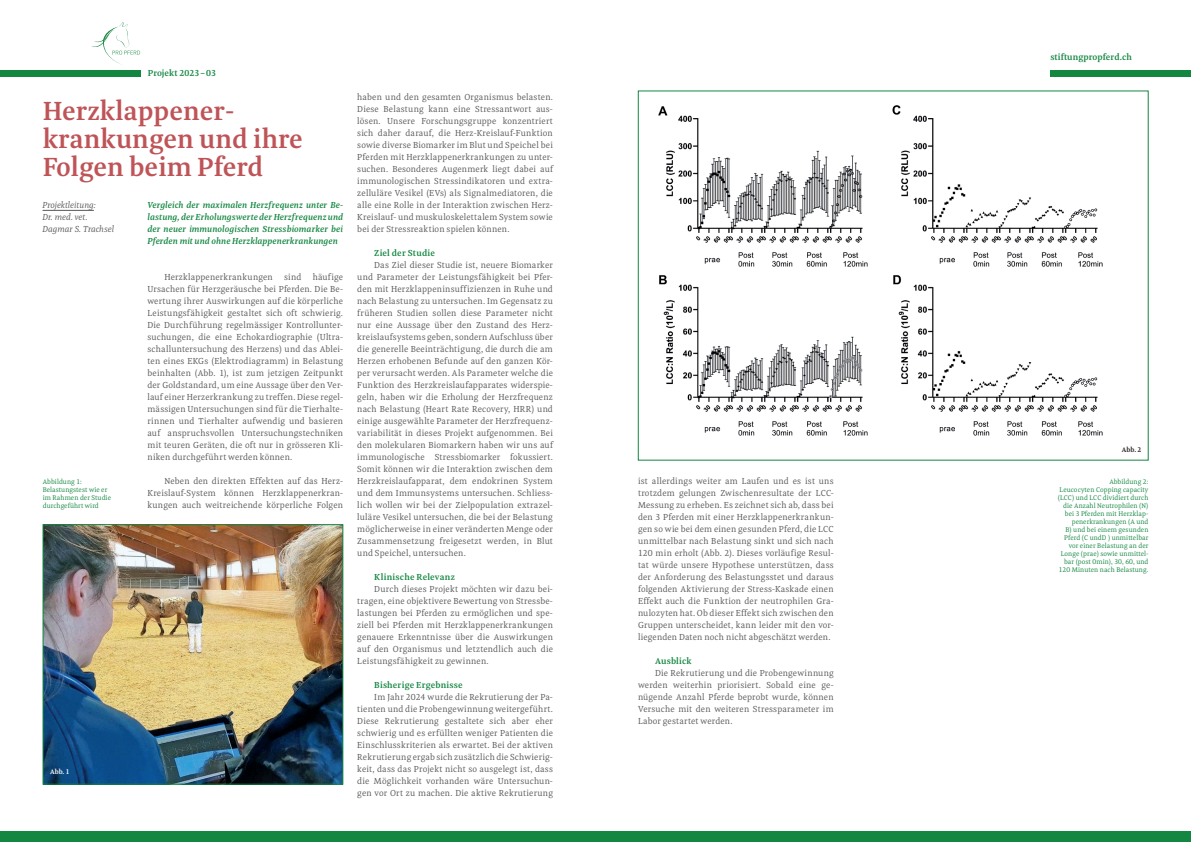
<style>
.page{position:relative;width:1191px;height:842px;background:#fff}
.page>*{position:absolute;margin:0;border:0;box-sizing:border-box;transform-origin:0 0}
.t1{font:600 27px/28px "Meret Pro";color:#bf5458}
.t2{font:9px/12px "Meret Pro";letter-spacing:.02em;color:#57585a;text-align:justify}
.t3{font:italic 600 9px/12px "Meret Pro";letter-spacing:.01em;color:#138641;text-align:justify}
.t4{font:600 9px "Meret Pro";letter-spacing:.01em;color:#138641}
.t5{font:italic 9px/12px "Meret Pro";letter-spacing:.005em;color:#57585a}
.t6{font:7px/8px "Meret Pro";letter-spacing:.01em;color:#138641}
.t7{font:600 7px "Meret Pro";color:#fff}
.t8{font:600 7px "Meret Pro";color:#231f20}
</style>
<div class="page">
<div style="left:0;top:831px;width:1191px;height:11px;background:#138641"></div>
<div style="left:0;top:70px;width:140px;height:6px;background:#138641"></div>
<hr style="left:43px;top:210px;width:51px;height:1px;background:#57585a">
<img style="left:45px;top:526px;width:296px;height:256px">
<div style="left:43px;top:524px;width:300px;height:260px;border:1px solid #138641"></div>
<img style="left:658px;top:105px;width:445px;height:331px">
<svg style="left:91px;top:22px;width:49px;height:43px"></svg>
<div style="left:1050px;top:70px;width:141px;height:6px;background:#138641"></div>
<p class="t4" style="left:148px;top:67px;width:70px">Projekt 2023–03</p>
<p class="t4" style="left:1050px;top:51px;width:83px">stiftungpropferd.ch</p>
<p class="t2" style="left:357px;top:91px;width:197px">haben und den gesamten Organismus belasten.<br>Diese Belastung kann eine Stressantwort aus&shy;lösen. Unsere Forschungsgruppe konzentriert sich daher darauf, die Herz-Kreislauf-Funktion sowie diverse Biomarker im Blut und Speichel bei Pferden mit Herzklappenerkrankungen zu unter&shy;suchen. Besonderes Augenmerk liegt dabei auf immunologischen Stressindikatoren und extra&shy;zelluläre Vesikel (EVs) als Signalmediatoren, die alle eine Rolle in der Interaktion zwischen Herz-Kreislauf- und muskuloskelettalem System sowie bei der Stressreaktion spielen können.</p>
<p class="t4" style="left:374px;top:247px;width:62px">Ziel der Studie</p>
<p class="t2" style="left:357px;top:259px;width:197px;text-indent:17px">Das Ziel dieser Studie ist, neuere Biomarker und Parameter der Leistungsfähigkeit bei Pfer&shy;den mit Herzklappeninsuffizienzen in Ruhe und nach Belastung zu untersuchen. Im Gegensatz zu früheren Studien sollen diese Parameter nicht nur eine Aussage über den Zustand des Herz&shy;kreislaufsystems geben, sondern Aufschluss über die generelle Beeinträchtigung, die durch die am Herzen erhobenen Befunde auf den ganzen Kör&shy;per verursacht werden. Als Parameter welche die Funktion des Herzkreislaufapparates widerspie&shy;geln, haben wir die Erholung der Herzfrequenz nach Belastung (Heart Rate Recovery, HRR) und einige ausgewählte Parameter der Herzfrequenz&shy;variabilität in dieses Projekt aufgenommen. Bei den molekularen Biomarkern haben wir uns auf immunologische Stressbiomarker fokussiert.<br>Somit können wir die Interaktion zwischen dem Herzkreislaufapparat, dem endokrinen System und dem Immunsystems untersuchen. Schliess&shy;lich wollen wir bei der Zielpopulation extrazel&shy;luläre Vesikel untersuchen, die bei der Belastung möglicherweise in einer veränderten Menge oder Zusammensetzung freigesetzt werden, in Blut und Speichel, untersuchen.</p>
<p class="t4" style="left:374px;top:571px;width:82px">Klinische Relevanz</p>
<p class="t2" style="left:357px;top:583px;width:197px;text-indent:17px">Durch dieses Projekt möchten wir dazu bei&shy;tragen, eine objektivere Bewertung von Stressbe&shy;lastungen bei Pferden zu ermöglichen und spe&shy;ziell bei Pferden mit Herzklappenerkrankungen genauere Erkenntnisse über die Auswirkungen auf den Organismus und letztendlich auch die Leistungsfähigkeit zu gewinnen.</p>
<p class="t4" style="left:374px;top:679px;width:90px">Bisherige Ergebnisse</p>
<p class="t2" style="left:357px;top:691px;width:197px;text-indent:17px">Im Jahr 2024 wurde die Rekrutierung der Pa&shy;tienten und die Probengewinnung weitergeführt.<br>Diese Rekrutierung gestaltete sich aber eher schwierig und es erfüllten weniger Patienten die Einschlusskriterien als erwartet. Bei der aktiven Rekrutierung ergab sich zusätzlich die Schwierig&shy;keit, dass das Projekt nicht so ausgelegt ist, dass die Möglichkeit vorhanden wäre Untersuchun&shy;gen vor Ort zu machen. Die aktive Rekrutierung</p>
<h1 class="t1" style="left:43px;top:97px;width:262px">Herzklappener‑ krankungen und ihre<br>Folgen beim Pferd</h1>
<p class="t3" style="left:147px;top:199px;width:197px">Vergleich der maximalen Herzfrequenz unter Be&shy;lastung, der Erholungswerte der Herzfrequenz und der neuer immunologischen Stressbiomarker bei Pferden mit und ohne Herzklappenerkrankungen</p>
<p class="t2" style="left:164px;top:271px;width:110px">Herzklappenerkrankungen</p>
<p class="t2" style="left:284px;top:271px;width:19px">sind</p>
<p class="t5" style="left:43px;top:199px;width:73px">Projektleitung:<br>Dr. med. vet.<br>Dagmar S. Trachsel</p>
<p class="t2" style="left:147px;top:271px;width:197px;text-indent:165px">häufige Ursachen für Herzgeräusche bei Pferden. Die Be&shy;wertung ihrer Auswirkungen auf die körperliche Leistungsfähigkeit gestaltet sich oft schwierig.<br>Die Durchführung regelmässiger Kontrollunter&shy;suchungen, die eine Echokardiographie (Ultra&shy;schalluntersuchung des Herzens) und das Ablei&shy;ten eines EKGs (Elektrodiagramm) in Belastung beinhalten (Abb. 1), ist zum jetzigen Zeitpunkt der Goldstandard, um eine Aussage über den Ver&shy;lauf einer Herzerkrankung zu treffen. Diese regel&shy;mässigen Untersuchungen sind für die Tierhalte&shy;rinnen und Tierhalter aufwendig und basieren auf anspruchsvollen Untersuchungstechniken mit teuren Geräten, die oft nur in grösseren Kli&shy;niken durchgeführt werden können.</p>
<p class="t2" style="left:147px;top:475px;width:197px;text-indent:17px">Neben den direkten Effekten auf das Herz-Kreislauf-System können Herzklappenerkran&shy;kungen auch weitreichende körperliche Folgen</p>
<p class="t8" style="left:1121px;top:445px;width:21px">Abb. 2</p>
<p class="t2" style="left:638px;top:475px;width:197px">ist allerdings weiter am Laufen und es ist uns trotzdem gelungen Zwischenresultate der LCC-Messung zu erheben. Es zeichnet sich ab, dass bei den 3 Pferden mit einer Herzklappenerkrankun&shy;gen so wie bei dem einen gesunden Pferd, die LCC unmittelbar nach Belastung sinkt und sich nach 120 min erholt (Abb. 2). Dieses vorläufige Resul&shy;tat würde unsere Hypothese unterstützen, dass der Anforderung des Belastungsstet und daraus folgenden Aktivierung der Stress-Kaskade einen Effekt auch die Funktion der neutrophilen Gra&shy;nulozyten hat. Ob dieser Effekt sich zwischen den Gruppen unterscheidet, kann leider mit den vor&shy;liegenden Daten noch nicht abgeschätzt werden.</p>
<p class="t4" style="left:655px;top:655px;width:38px">Ausblick</p>
<p class="t2" style="left:638px;top:667px;width:197px;text-indent:17px">Die Rekrutierung und die Probengewinnung werden weiterhin priorisiert. Sobald eine ge&shy;nügende Anzahl Pferde beprobt wurde, können Versuche mit den weiteren Stressparameter im Labor gestartet werden.</p>
<p class="t6" style="left:43px;top:478px;width:70px">Abbildung 1:<br>Belastungstest wie er im Rahmen der Studie durchgeführt wird</p>
<p class="t6" style="left:1057px;top:478px;width:92px;text-align:right">Abbildung 2:<br>Leucocyten Copping capacity (LCC) und LCC dividiert durch die Anzahl Neutrophilen (N) bei 3 Pferden mit Herzklap&shy;penerkrankungen (A und<br>B) und bei einem gesunden<br>Pferd (C undD ) unmittelbar vor einer Belastung an der<br>Longe (prae) sowie unmittel&shy;bar (post 0min), 30, 60, und<br>120 Minuten nach Belastung.</p>
<p class="t7" style="left:50px;top:767px;width:21px">Abb. 1</p>
</div>
